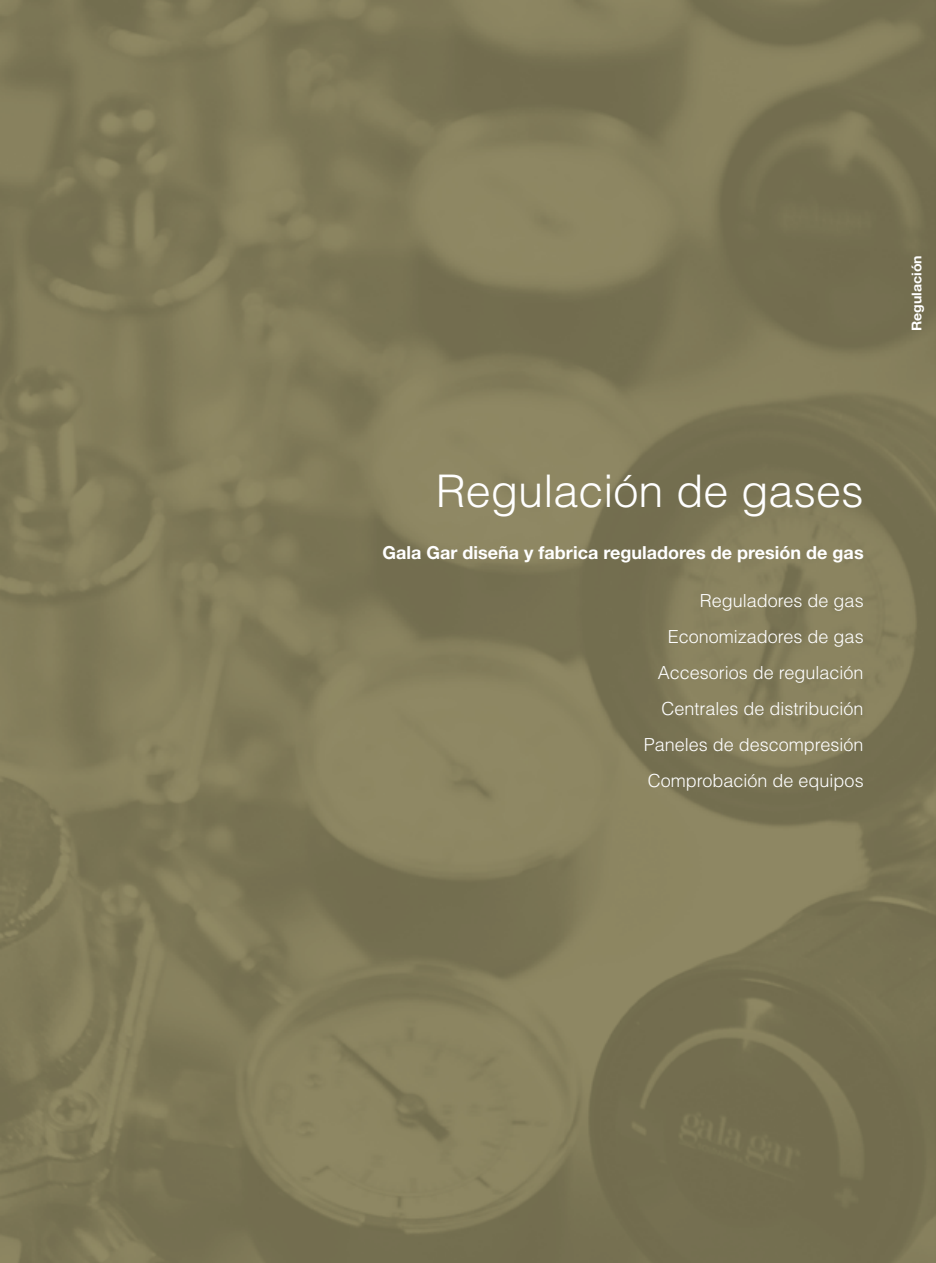
<style>
.page{position:relative;width:936px;height:1263px;background:#fff}
.page>*{position:absolute;margin:0;border:0;box-sizing:border-box;transform-origin:0 0}
.t1{font:300 45px "Helvetica";color:#fff}
.t2{font:300 18px/36px "Helvetica";color:#fff;text-align:right}
.t3{font:700 18px "Helvetica Neue CE";color:#fff}
.t4{font:700 13.5px "Helvetica Neue CE";color:#fff;scale:1.05 1}
</style>
<div class="page">
<img style="left:0;top:0;width:935px;height:1263px">
<p class="t4" style="left:908px;top:331px;width:74px;rotate:-90deg">Regulación</p>
<h1 class="t1" style="left:435px;top:463px;width:429px">Regulación de gases</h1>
<p class="t3" style="left:382px;top:542px;width:482px">Gala Gar diseña y fabrica reguladores de presión de gas</p>
<p class="t2" style="left:643px;top:582px;width:221px">Reguladores de gas<br>Economizadores de gas<br>Accesorios de regulación<br>Centrales de distribución<br>Paneles de descompresión<br>Comprobación de equipos</p>
</div>
